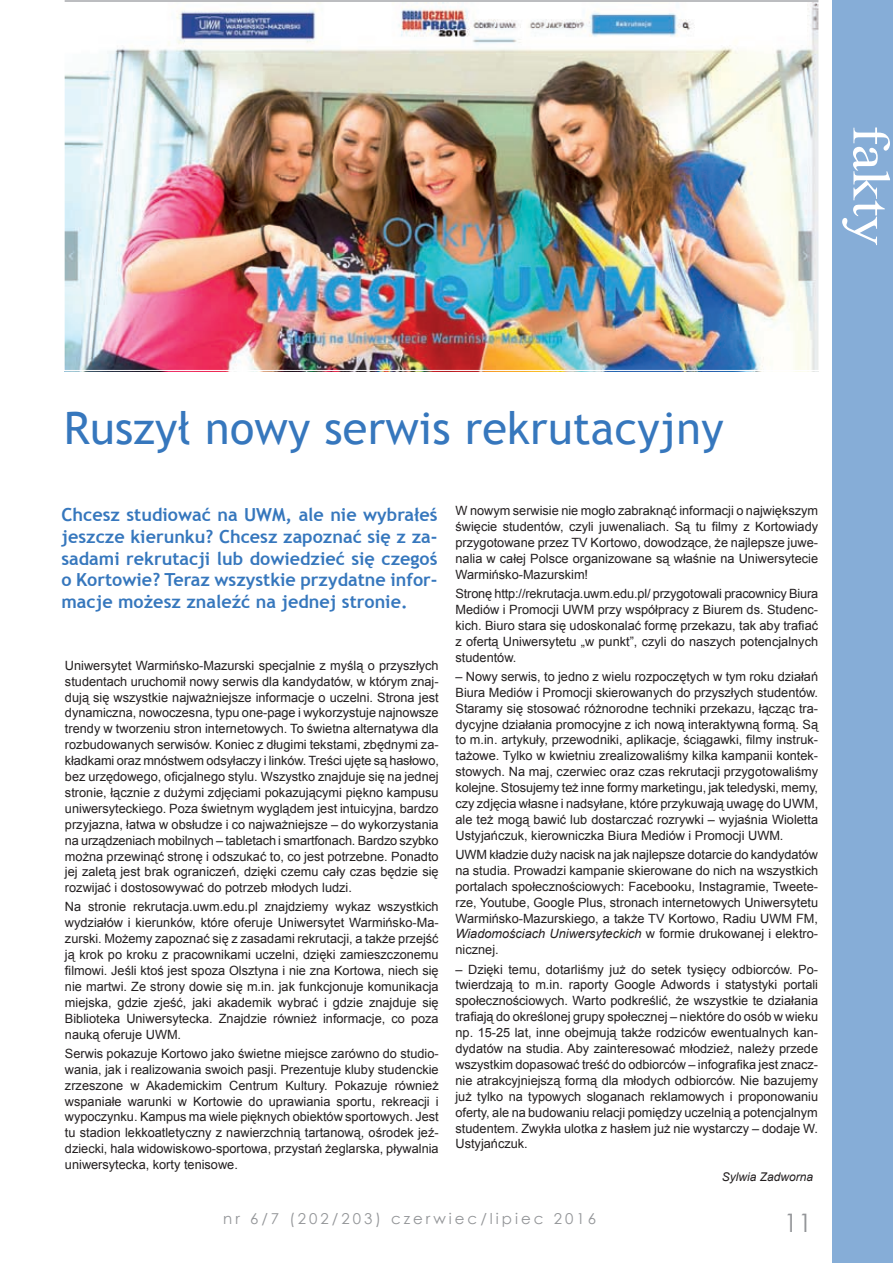
<style>
.page{position:relative;width:893px;height:1263px;background:#fff}
.page>*{position:absolute;margin:0;border:0;box-sizing:border-box;transform-origin:0 0}
.t1{font:52.65px "Times New Roman";color:#fff;scale:1.11 1}
.t2{font:45px "Trebuchet MS";letter-spacing:.005em;color:#3677bd}
.t3{font:25.5px "Century Gothic";color:#939598}
.t4{font:700 18px/21.6px "Trebuchet MS";color:#3677bd;text-align:justify}
.t5{font:15px "Century Gothic";letter-spacing:.2em;color:#939598}
.t6{font:12.75px/15.9px "Arial";color:#231f20;text-align:justify}
.t7{font:italic 12px "Arial";color:#231f20}
.s1{font-style:italic}
</style>
<div class="page">
<img style="left:64px;top:0;width:755px;height:371px">
<div style="left:832px;top:0;width:61px;height:1263px;background:#86add7"></div>
<h1 class="t1" style="left:906px;top:125px;width:110px;rotate:90deg">fakty</h1>
<h2 class="t2" style="left:64px;top:401px;width:661px">Ruszył nowy serwis rekrutacyjny</h2>
<h3 class="t4" style="left:62px;top:504px;width:377px">Chcesz studiować na UWM, ale nie wybrałeś jeszcze kierunku? Chcesz zapoznać się z za&shy;sadami rekrutacji lub dowiedzieć się czegoś o Kortowie? Teraz wszystkie przydatne infor&shy;macje możesz znaleźć na jednej stronie.</h3>
<p class="t6" style="left:65px;top:657px;width:375px">Uniwersytet Warmińsko-Mazurski specjalnie z myślą o przyszłych studentach uruchomił nowy serwis dla kandydatów, w którym znaj&shy;dują się wszystkie najważniejsze informacje o uczelni. Strona jest dynamiczna, nowoczesna, typu one-page i wykorzystuje najnowsze trendy w tworzeniu stron internetowych. To świetna alternatywa dla rozbudowanych serwisów. Koniec z długimi tekstami, zbędnymi za&shy;kładkami oraz mnóstwem odsyłaczy i linków. Treści ujęte są hasłowo, bez urzędowego, oficjalnego stylu. Wszystko znajduje się na jednej stronie, łącznie z dużymi zdjęciami pokazującymi piękno kampusu uniwersyteckiego. Poza świetnym wyglądem jest intuicyjna, bardzo przyjazna, łatwa w obsłudze i co najważniejsze – do wykorzystania na urządzeniach mobilnych – tabletach i smartfonach. Bardzo szybko można przewinąć stronę i odszukać to, co jest potrzebne. Ponadto jej zaletą jest brak ograniczeń, dzięki czemu cały czas będzie się rozwijać i dostosowywać do potrzeb młodych ludzi.</p>
<p class="t6" style="left:65px;top:899px;width:375px">Na stronie rekrutacja.uwm.edu.pl znajdziemy wykaz wszystkich wydziałów i kierunków, które oferuje Uniwersytet Warmińsko-Ma&shy;zurski. Możemy zapoznać się z zasadami rekrutacji, a także przejść ją krok po kroku z pracownikami uczelni, dzięki zamieszczonemu filmowi. Jeśli ktoś jest spoza Olsztyna i nie zna Kortowa, niech się nie martwi. Ze strony dowie się m.in. jak funkcjonuje komunikacja miejska, gdzie zjeść, jaki akademik wybrać i gdzie znajduje się Biblioteka Uniwersytecka. Znajdzie również informacje, co poza nauką oferuje UWM.</p>
<p class="t6" style="left:65px;top:1045px;width:375px">Serwis pokazuje Kortowo jako świetne miejsce zarówno do studio&shy;wania, jak i realizowania swoich pasji. Prezentuje kluby studenckie zrzeszone w Akademickim Centrum Kultury. Pokazuje również wspaniałe warunki w Kortowie do uprawiania sportu, rekreacji i wypoczynku. Kampus ma wiele pięknych obiektów sportowych. Jest tu stadion lekkoatletyczny z nawierzchnią tartanową, ośrodek jeź&shy;dziecki, hala widowiskowo-sportowa, przystań żeglarska, pływalnia uniwersytecka, korty tenisowe.</p>
<p class="t6" style="left:455px;top:503px;width:364px">W nowym serwisie nie mogło zabraknąć informacji o największym święcie studentów, czyli juwenaliach. Są tu filmy z Kortowiady przygotowane przez TV Kortowo, dowodzące, że najlepsze juwe&shy;nalia w całej Polsce organizowane są właśnie na Uniwersytecie Warmińsko-Mazurskim!</p>
<p class="t6" style="left:455px;top:586px;width:364px">Stronę http://rekrutacja.uwm.edu.pl/ przygotowali pracownicy Biura Mediów i Promocji UWM przy współpracy z Biurem ds. Studenc&shy;kich. Biuro stara się udoskonalać formę przekazu, tak aby trafiać z ofertą Uniwersytetu „w punkt”, czyli do naszych potencjalnych studentów.</p>
<p class="t6" style="left:455px;top:668px;width:364px">– Nowy serwis, to jedno z wielu rozpoczętych w tym roku działań Biura Mediów i Promocji skierowanych do przyszłych studentów.<br>Staramy się stosować różnorodne techniki przekazu, łącząc tra&shy;dycyjne działania promocyjne z ich nową interaktywną formą. Są to m.in. artykuły, przewodniki, aplikacje, ściągawki, filmy instruk&shy;tażowe. Tylko w kwietniu zrealizowaliśmy kilka kampanii kontek&shy;stowych. Na maj, czerwiec oraz czas rekrutacji przygotowaliśmy kolejne. Stosujemy też inne formy marketingu, jak teledyski, memy, czy zdjęcia własne i nadsyłane, które przykuwają uwagę do UWM, ale też mogą bawić lub dostarczać rozrywki – wyjaśnia Wioletta Ustyjańczuk, kierowniczka Biura Mediów i Promocji UWM.</p>
<p class="t6" style="left:455px;top:847px;width:364px">UWM kładzie duży nacisk na jak najlepsze dotarcie do kandydatów na studia. Prowadzi kampanie skierowane do nich na wszystkich portalach społecznościowych: Facebooku, Instagramie, Tweete&shy;rze, Youtube, Google Plus, stronach internetowych Uniwersytetu Warmińsko-Mazurskiego, a także TV Kortowo, Radiu UWM FM, <span class="s1">Wiadomościach Uniwersyteckich</span> w formie drukowanej i elektro&shy;nicznej.</p>
<p class="t6" style="left:455px;top:961px;width:364px">– Dzięki temu, dotarliśmy już do setek tysięcy odbiorców. Po&shy;twierdzają to m.in. raporty Google Adwords i statystyki portali społecznościowych. Warto podkreślić, że wszystkie te działania trafiają do określonej grupy społecznej – niektóre do osób w wieku np. 15-25 lat, inne obejmują także rodziców ewentualnych kan&shy;dydatów na studia. Aby zainteresować młodzież, należy przede wszystkim dopasować treść do odbiorców – infografika jest znacz&shy;nie atrakcyjniejszą formą dla młodych odbiorców. Nie bazujemy już tylko na typowych sloganach reklamowych i proponowaniu oferty, ale na budowaniu relacji pomiędzy uczelnią a potencjalnym studentem. Zwykła ulotka z hasłem już nie wystarczy – dodaje W.<br>Ustyjańczuk.</p>
<p class="t7" style="left:722px;top:1169px;width:93px">Sylwia Zadworna</p>
<p class="t5" style="left:223px;top:1208px;width:374px">nr 6/7 (202/203) czerwiec/lipiec 2016</p>
<h3 class="t3" style="left:784px;top:1205px;width:30px">11</h3>
</div>
